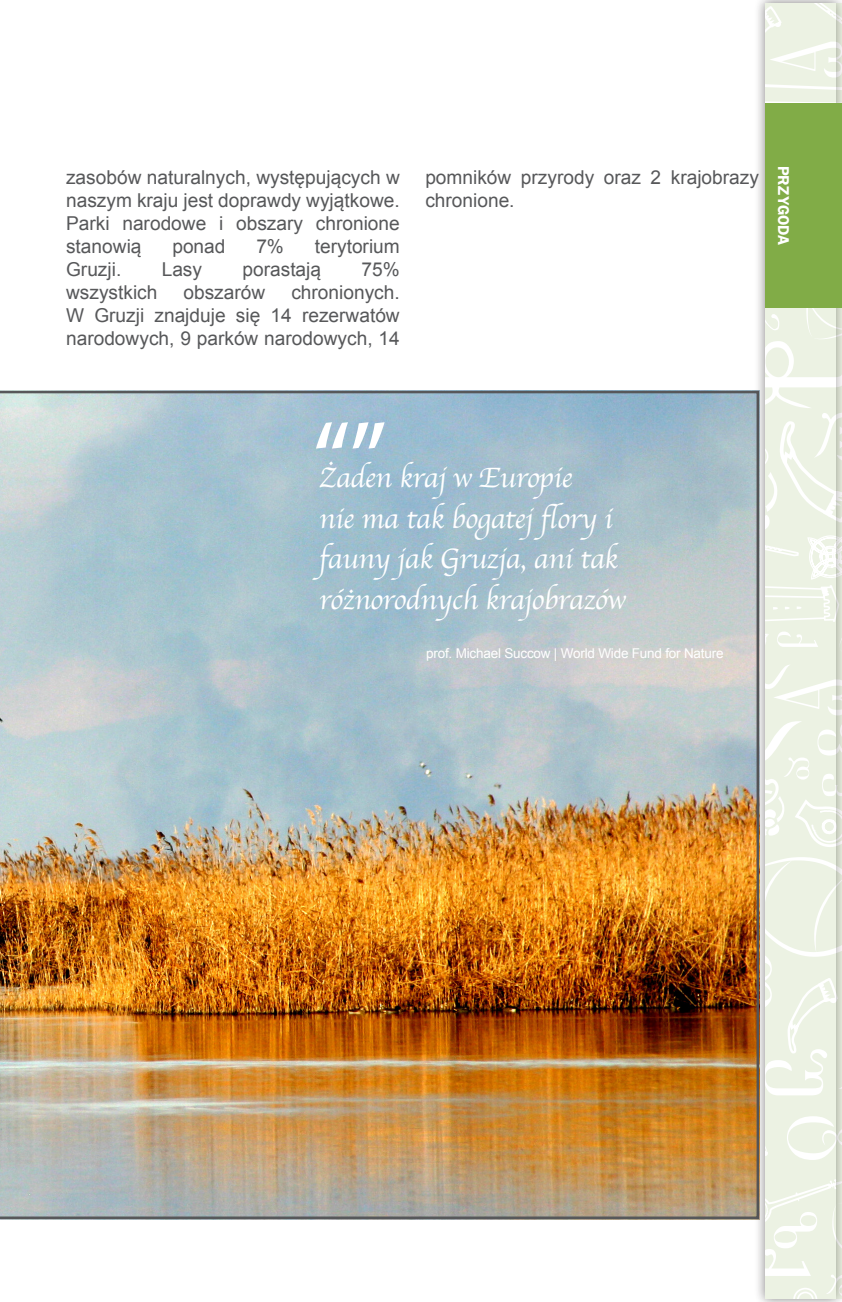
<style>
.page{position:relative;width:842px;height:1302px;background:#fff}
.page>*{position:absolute;margin:0;border:0;box-sizing:border-box;transform-origin:0 0}
.Body_Copy{font:29.25px/40.5px "Apple Chancery";letter-spacing:-.015em;color:#fff}
.Body_Copy-2{font:19.12px/22.9px "Arial";color:#57585a}
.t1{font:600 15.75px "Franklin Gothic";letter-spacing:-.015em;color:#fff}
.Body_Copy-3{font:13.5px "Arial";letter-spacing:-.015em;color:#fff}
</style>
<div class="page">
<img style="left:0;top:391px;width:754px;height:827px">
<svg style="left:316px;top:422px;width:69px;height:26px"></svg>
<div style="left:754px;top:0;width:88px;height:1301px;background:#231f20;opacity:.5"></div>
<svg style="left:765px;top:3px;width:77px;height:1295px;fill:#ecf2e3"></svg>
<div style="left:765px;top:103px;width:77px;height:204px;background:#81ac47"></div>
<p class="Body_Copy-2" style="left:66px;top:166px;width:335px">zasobów naturalnych, występujących w naszym kraju jest doprawdy wyjątkowe.</p>
<p class="Body_Copy-2" style="left:66px;top:212px;width:335px">Parki narodowe i obszary chronione stanowią</p>
<p class="Body_Copy-2" style="left:172px;top:235px;width:55px">ponad</p>
<p class="Body_Copy-2" style="left:256px;top:235px;width:29px">7%</p>
<p class="Body_Copy-2" style="left:315px;top:235px;width:87px">terytorium</p>
<p class="Body_Copy-2" style="left:66px;top:258px;width:57px">Gruzji.</p>
<p class="Body_Copy-2" style="left:162px;top:258px;width:42px">Lasy</p>
<p class="Body_Copy-2" style="left:242px;top:258px;width:80px">porastają</p>
<p class="Body_Copy-2" style="left:361px;top:258px;width:40px">75%</p>
<p class="Body_Copy-2" style="left:66px;top:281px;width:93px">wszystkich</p>
<p class="Body_Copy-2" style="left:183px;top:281px;width:83px">obszarów</p>
<p class="Body_Copy-2" style="left:66px;top:281px;width:335px;text-align:justify;text-indent:225px">chronionych.<br>W Gruzji znajduje się 14 rezerwatów narodowych, 9 parków narodowych, 14</p>
<p class="Body_Copy-2" style="left:425px;top:166px;width:335px">pomników przyrody oraz 2 krajobrazy chronione.</p>
<p class="t1" style="left:793px;top:166px;width:81px;rotate:90deg">PRZYGODA</p>
<p class="Body_Copy" style="left:319px;top:457px;width:308px">Żaden kraj w Europie<br>nie ma tak bogatej flory i fauny jak Gruzja, ani tak różnorodnych krajobrazów</p>
<p class="Body_Copy-3" style="left:426px;top:644px;width:299px">prof. Michael Succow | World Wide Fund for Nature</p>
</div>
